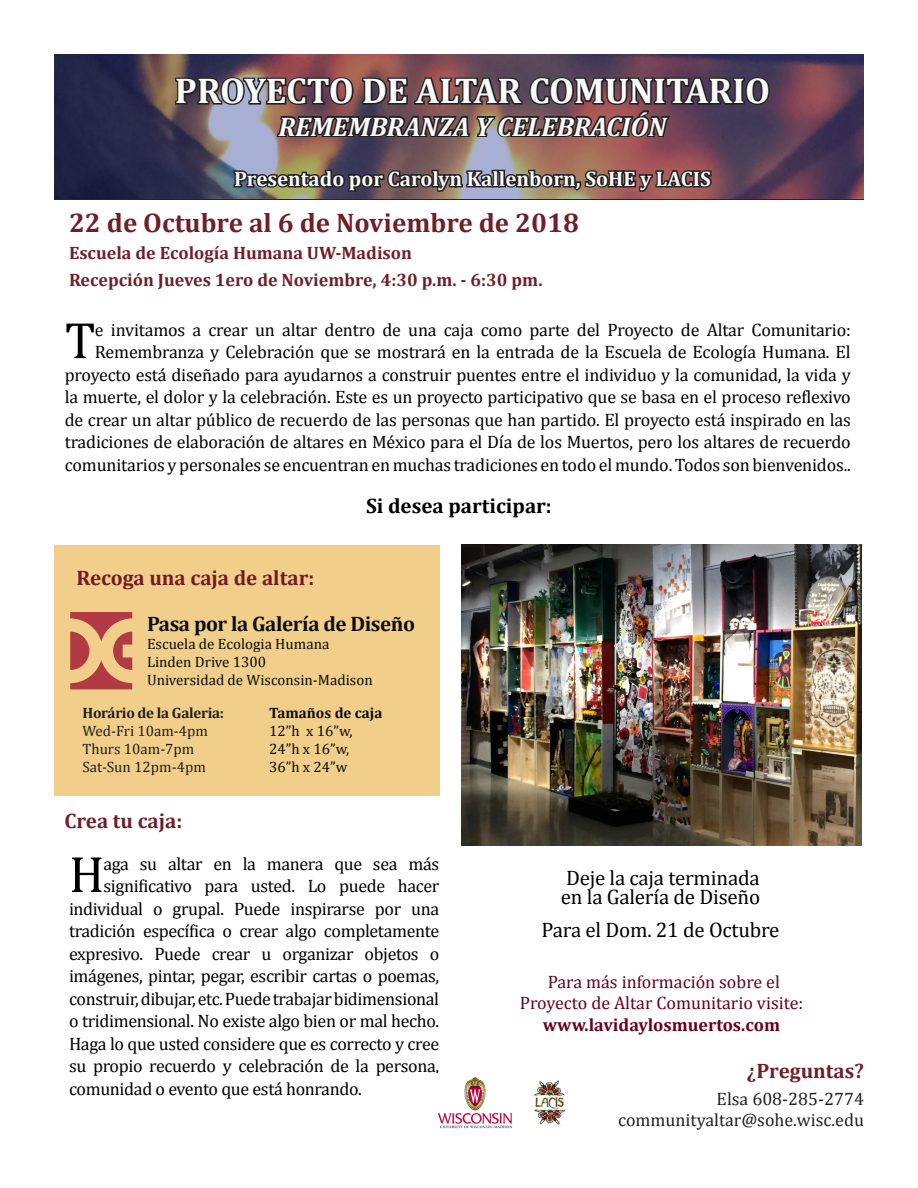
<style>
.page{position:relative;width:918px;height:1188px;background:#fff}
.page>*{position:absolute;margin:0;border:0;box-sizing:border-box;transform-origin:0 0}
.t1{font:51.75px "Cambria";color:#000}
.t2{font:700 36px "Cambria";color:#f9fcfa}
.t3{font:700 27px "Cambria";color:#701f26}
.t4{font:italic 700 27px "Cambria";color:#f9fcfa}
.t5{font:21px "Cambria";letter-spacing:-.01em;color:#000}
.t6{font:700 21px "Cambria";color:#f9fcfa}
.t7{font:700 21px "Cambria";letter-spacing:-.02em;color:#0a0c0a}
.t8{font:700 21px "Cambria";color:#701f26}
.t9{font:700 21px "Cambria";color:#701b26}
.t10{font:700 21px "Cambria";color:#000}
.t11{font:18px/22.5px "Cambria";letter-spacing:-.015em;color:#000;text-align:right}
.t12{font:700 18px "Cambria";color:#701f26}
.t13{font:18px "Cambria";color:#66001c}
.t14{font:18px/21.6px "Cambria";color:#231f20;text-align:right}
.t15{font:700 18px "Cambria";color:#66001c}
.t16{font:15px "Cambria";color:#0a0c0a}
.t17{font:15px "Cambria";color:#231f20}
.t18{font:700 15px "Cambria";letter-spacing:-.02em;color:#231f20}
.t19{font:700 15px "Cambria";color:#0a0c0a}
</style>
<div class="page">
<img style="left:54px;top:54px;width:810px;height:145px">
<svg style="left:173px;top:75px;width:599px;height:85px;background:#614a51"></svg>
<svg style="left:231px;top:168px;width:483px;height:26px;background:#5b4c4a"></svg>
<img style="left:461px;top:545px;width:401px;height:301px">
<div style="left:54px;top:545px;width:385px;height:251px;background:#f1ce89"></div>
<img style="left:533px;top:1080px;width:33px;height:45px">
<svg style="left:70px;top:612px;width:62px;height:77px"></svg>
<img style="left:437px;top:1077px;width:76px;height:52px">
<p class="t2" style="left:175px;top:65px;width:597px">PROYECTO DE ALTAR COMUNITARIO</p>
<p class="t4" style="left:279px;top:107px;width:389px">REMEMBRANZA Y CELEBRACIÓN</p>
<p class="t6" style="left:234px;top:164px;width:478px">Presentado por Carolyn Kallenborn, SoHE y LACIS</p>
<p class="t3" style="left:69px;top:203px;width:512px">22 de Octubre al 6 de Noviembre de 2018</p>
<p class="t12" style="left:69px;top:240px;width:345px">Escuela de Ecología Humana UW-Madison</p>
<p class="t12" style="left:69px;top:267px;width:475px">Recepción Jueves 1ero de Noviembre, 4:30 p.m. - 6:30 pm.</p>
<p class="t1" style="left:65px;top:310px;width:32px">T</p>
<p class="t11" style="left:65px;top:318px;width:788px">e invitamos a crear un altar dentro de una caja como parte del Proyecto de Altar Comunitario:<br>Remembranza y Celebración que se mostrará en la entrada de la Escuela de Ecología Humana. El proyecto está diseñado para ayudarnos a construir puentes entre el individuo y la comunidad, la vida y la muerte, el dolor y la celebración. Este es un proyecto participativo que se basa en el proceso reflexivo de crear un altar público de recuerdo de las personas que han partido. El proyecto está inspirado en las tradiciones de elaboración de altares en México para el Día de los Muertos, pero los altares de recuerdo comunitarios y personales se encuentran en muchas tradiciones en todo el mundo. Todos son bienvenidos..</p>
<p class="t10" style="left:366px;top:491px;width:187px">Si desea participar:</p>
<p class="t9" style="left:76px;top:563px;width:239px">Recoga una caja de altar:</p>
<p class="t7" style="left:147px;top:609px;width:270px">Pasa por la Galería de Diseño</p>
<p class="t16" style="left:147px;top:635px;width:184px">Escuela de Ecologia Humana</p>
<p class="t16" style="left:147px;top:653px;width:121px">Linden Drive 1300</p>
<p class="t16" style="left:147px;top:671px;width:227px">Universidad de Wisconsin-Madison</p>
<p class="t18" style="left:82px;top:703px;width:143px">Horário de la Galeria:</p>
<p class="t17" style="left:82px;top:723px;width:127px">Wed-Fri 10am-4pm</p>
<p class="t17" style="left:82px;top:741px;width:113px">Thurs 10am-7pm</p>
<p class="t17" style="left:82px;top:759px;width:125px">Sat-Sun 12pm-4pm</p>
<p class="t19" style="left:269px;top:703px;width:115px">Tamaños de caja</p>
<p class="t16" style="left:269px;top:723px;width:85px">12”h x 16”w,</p>
<p class="t16" style="left:269px;top:741px;width:82px">24”h x 16”w,</p>
<p class="t16" style="left:269px;top:759px;width:80px">36”h x 24”w</p>
<p class="t8" style="left:64px;top:806px;width:119px">Crea tu caja:</p>
<p class="t1" style="left:69px;top:844px;width:37px">H</p>
<p class="t11" style="left:103px;top:852px;width:337px">aga su altar en la manera que sea más</p>
<p class="t11" style="left:103px;top:875px;width:337px">significativo para usted. Lo puede hacer</p>
<p class="t11" style="left:69px;top:897px;width:372px">individual o grupal. Puede inspirarse por una</p>
<p class="t11" style="left:69px;top:920px;width:372px">tradición específica o crear algo completamente</p>
<p class="t11" style="left:69px;top:942px;width:372px">expresivo. Puede crear u organizar objetos o</p>
<p class="t11" style="left:69px;top:965px;width:372px">imágenes, pintar, pegar, escribir cartas o poemas,</p>
<p class="t11" style="left:69px;top:987px;width:372px">construir, dibujar, etc. Puede trabajar bidimensional</p>
<p class="t11" style="left:69px;top:1010px;width:372px">o tridimensional. No existe algo bien or mal hecho.</p>
<p class="t11" style="left:69px;top:1032px;width:372px">Haga lo que usted considere que es correcto y cree</p>
<p class="t11" style="left:69px;top:1055px;width:372px">su propio recuerdo y celebración de la persona,</p>
<p class="t11" style="left:69px;top:1077px;width:294px">comunidad o evento que está honrando.</p>
<p class="t5" style="left:566px;top:865px;width:195px">Deje la caja terminada</p>
<p class="t5" style="left:561px;top:885px;width:201px">en la Galería de Diseño</p>
<p class="t5" style="left:542px;top:917px;width:239px">Para el Dom. 21 de Octubre</p>
<p class="t13" style="left:548px;top:971px;width:234px">Para más información sobre el</p>
<p class="t13" style="left:520px;top:993px;width:285px">Proyecto de Altar Comunitario visite:</p>
<p class="t15" style="left:543px;top:1012px;width:239px">www.lavidaylosmuertos.com</p>
<p class="t8" style="left:747px;top:1056px;width:119px">¿Preguntas?</p>
<p class="t14" style="left:618px;top:1088px;width:247px">Elsa 608-285-2774 communityaltar@sohe.wisc.edu</p>
</div>
